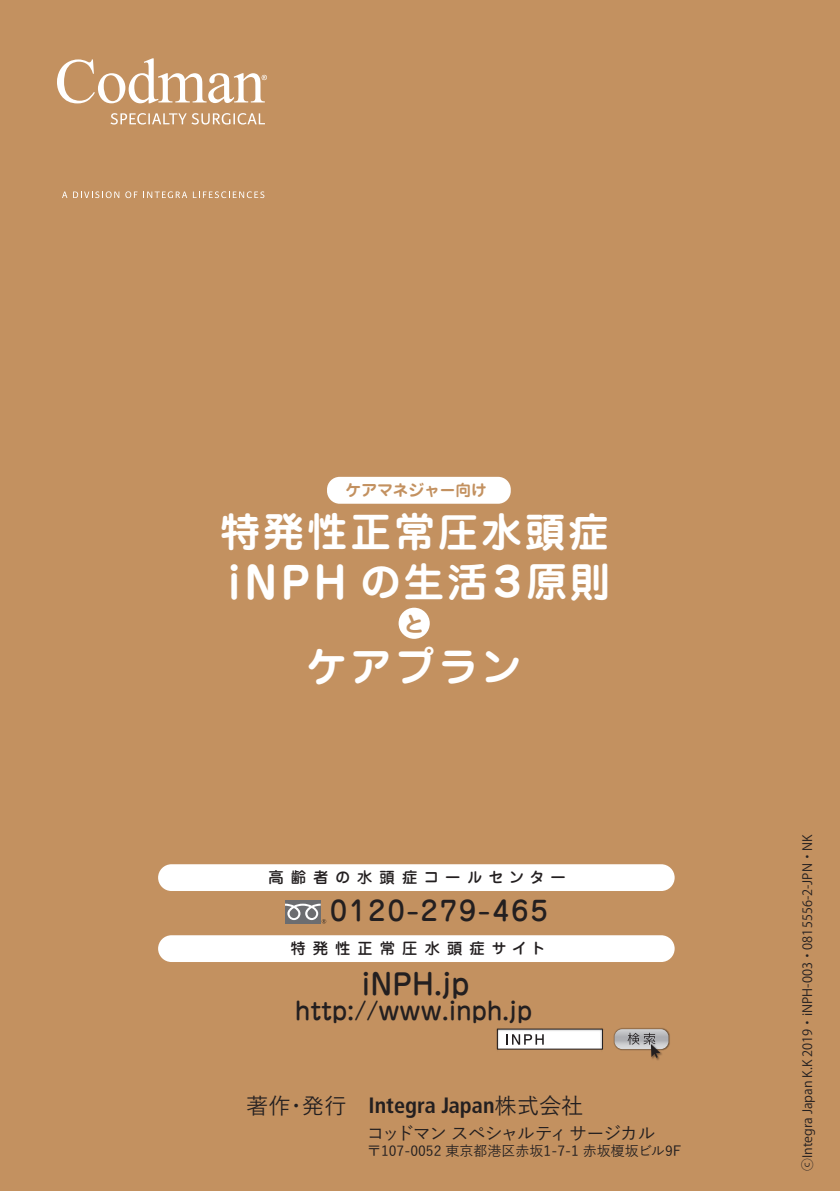
<style>
.page{position:relative;width:840px;height:1191px;background:#fff}
.page>*{position:absolute;margin:0;border:0;box-sizing:border-box;transform-origin:0 0}
.t1{font:700 40.4px "Jun 501 Pro";letter-spacing:.08em;color:#fff}
.t2{font:500 28.8px "Jun 34 Pro";color:#231f20}
.t3{font:500 27px "Jun 34 Pro";letter-spacing:.08em;color:#231f20}
.t4{font:500 24.2px "Jun 34 Pro";color:#231f20}
.t5{font:700 condensed 22.2px "Frutiger LT Std";color:#231f20}
.t6{font:700 20.6px "Jun 501 Pro";color:#c39160}
.t7{font:500 18px "Yu Go";letter-spacing:-.09em;color:#231f20}
.t8{font:700 15.6px "Jun 501 Pro";color:#c39160}
.t9{font:500 15.4px "Jun 34 Pro";letter-spacing:.425em;color:#231f20}
.t10{font:500 15.4px "Jun 34 Pro";letter-spacing:.45em;color:#231f20}
.t11{font:500 14px "Yu Go";color:#231f20}
.t12{font:12.8px "Koz Go Pro";color:#231f20}
.s1{font-size:43.2px}
.s2{font-family:"Yu Go";font-weight:500;font-stretch:normal}
</style>
<div class="page">
<div style="left:0;top:0;width:839px;height:1191px;background:#c39160"></div>
<svg style="left:110px;top:113px;width:155px;height:12px;background:#d3ae8a"></svg>
<svg style="left:57px;top:58px;width:210px;height:45px"></svg>
<svg style="left:62px;top:191px;width:5px;height:7px"></svg>
<svg style="left:73px;top:191px;width:46px;height:7px"></svg>
<svg style="left:126px;top:191px;width:11px;height:7px"></svg>
<svg style="left:143px;top:191px;width:44px;height:7px"></svg>
<svg style="left:193px;top:191px;width:71px;height:7px"></svg>
<p class="t8" style="left:345px;top:478px;width:142px">ケアマネジャー向け</p>
<h1 class="t1" style="left:220px;top:500px;width:390px">特発性正常圧水頭症</h1>
<h1 class="t1" style="left:227px;top:549px;width:384px"><span class="s1">iNPH</span> の生活３原則</h1>
<h3 class="t6" style="left:403px;top:607px;width:22px">と</h3>
<h1 class="t1" style="left:307px;top:634px;width:216px">ケアプラン</h1>
<p class="t9" style="left:268px;top:865px;width:299px">高齢者の水頭症コールセンター</p>
<h3 class="t3" style="left:330px;top:889px;width:219px">0120-279-465</h3>
<p class="t10" style="left:290px;top:936px;width:257px">特発性正常圧水頭症サイト</p>
<h2 class="t2" style="left:361px;top:961px;width:110px">iNPH.jp</h2>
<h3 class="t4" style="left:295px;top:991px;width:238px">http://www.inph.jp</h3>
<h3 class="t5" style="left:246px;top:1092px;width:338px"><span class="s2">著作・発行　</span>Integra Japan<span class="s2">株式会社</span></h3>
<h3 class="t7" style="left:366px;top:1116px;width:290px">コッドマン スペシャルティ サージカル</h3>
<p class="t11" style="left:367px;top:1138px;width:315px">〒107-0052 東京都港区赤坂1-7-1 赤坂榎坂ビル9F</p>
<p class="t12" style="left:798px;top:1170px;width:338px;rotate:-90deg">ⓒIntegra Japan K.K 2019・iNPH-003・0815556-2-JPN・NK</p>
</div>
